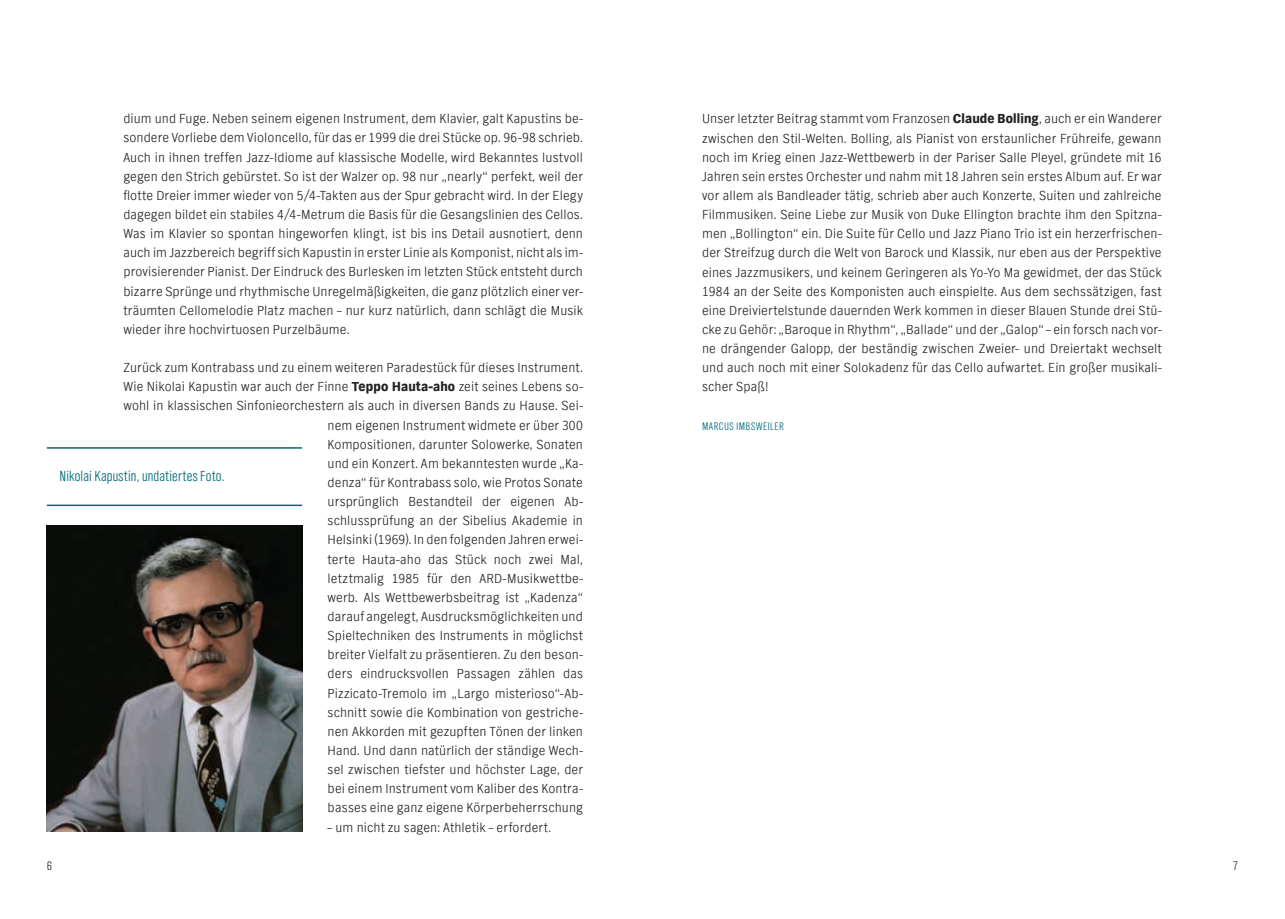
<style>
.page{position:relative;width:1285px;height:919px;background:#fff}
.page>*{position:absolute;margin:0;border:0;box-sizing:border-box;transform-origin:0 0}
.t1{font:300 15px "NDR Sans Cond";letter-spacing:.01em;color:#006979}
.t2{font:300 13.5px/19.2px "NDR Sans";letter-spacing:.01em;color:#231f20;text-align:justify}
.t3{font:300 12.75px "NDR Sans Cond";color:#231f20}
.t4{font:300 11.25px "NDR Sans Cond";letter-spacing:.035em;color:#006979}
.s1{font-weight:900}
</style>
<div class="page">
<img style="left:47px;top:525px;width:255px;height:306px">
<hr style="left:47px;top:447px;width:255px;height:1px;background:#006979">
<hr style="left:47px;top:504px;width:255px;height:2px;background:#006979">
<p class="t2" style="left:123px;top:109px;width:461px">dium und Fuge. Neben seinem eigenen Instrument, dem Klavier, galt Kapustins be&shy;sondere Vorliebe dem Violoncello, für das er 1999 die drei Stücke op. 96-98 schrieb.<br>Auch in ihnen treffen Jazz-Idiome auf klassische Modelle, wird Bekanntes lustvoll gegen den Strich gebürstet. So ist der Walzer op. 98 nur „nearly“ perfekt, weil der flotte Dreier immer wieder von 5/4-Takten aus der Spur gebracht wird. In der Elegy dagegen bildet ein stabiles 4/4-Metrum die Basis für die Gesangslinien des Cellos.<br>Was im Klavier so spontan hingeworfen klingt, ist bis ins Detail ausnotiert, denn auch im Jazzbereich begriff sich Kapustin in erster Linie als Komponist, nicht als im&shy;provisierender Pianist. Der Eindruck des Burlesken im letzten Stück entsteht durch bizarre Sprünge und rhythmische Unregelmäßigkeiten, die ganz plötzlich einer ver&shy;träumten Cellomelodie Platz machen – nur kurz natürlich, dann schlägt die Musik wieder ihre hochvirtuosen Purzelbäume.</p>
<p class="t2" style="left:123px;top:358px;width:461px;text-align:right">Zurück zum Kontrabass und zu einem weiteren Paradestück für dieses Instrument.<br>Wie Nikolai Kapustin war auch der Finne <span class="s1">Teppo Hauta-aho</span> zeit seines Lebens so&shy;wohl in klassischen Sinfonieorchestern als auch in diversen Bands zu Hause. Sei&shy;nem eigenen Instrument widmete er über 300<br>Kompositionen, darunter Solowerke, Sonaten<br>und ein Konzert. Am bekanntesten wurde „Ka-<br>denza“ für Kontrabass solo, wie Protos Sonate<br>ursprünglich Bestandteil der eigenen Ab-<br>schlussprüfung an der Sibelius Akademie in<br>Helsinki (1969). In den folgenden Jahren erwei-<br>terte Hauta-aho das Stück noch zwei Mal,<br>letztmalig 1985 für den ARD-Musikwettbe-<br>werb. Als Wettbewerbsbeitrag ist „Kadenza“<br>darauf angelegt, Ausdrucksmöglichkeiten und<br>Spieltechniken des Instruments in möglichst<br>breiter Vielfalt zu präsentieren. Zu den beson-<br>ders eindrucksvollen Passagen zählen das<br>Pizzicato-Tremolo im „Largo misterioso“-Ab-<br>schnitt sowie die Kombination von gestriche-<br>nen Akkorden mit gezupften Tönen der linken<br>Hand. Und dann natürlich der ständige Wech-<br>sel zwischen tiefster und höchster Lage, der<br>bei einem Instrument vom Kaliber des Kontra-<br>basses eine ganz eigene Körperbeherrschung</p>
<p class="t2" style="left:327px;top:817px;width:225px">– um nicht zu sagen: Athletik – erfordert.</p>
<p class="t1" style="left:60px;top:466px;width:166px">Nikolai Kapustin, undatiertes Foto.</p>
<p class="t2" style="left:702px;top:109px;width:461px">Unser letzter Beitrag stammt vom Franzosen <span class="s1">Claude Bolling</span>, auch er ein Wanderer zwischen den Stil-Welten. Bolling, als Pianist von erstaunlicher Frühreife, gewann noch im Krieg einen Jazz-Wettbewerb in der Pariser Salle Pleyel, gründete mit 16<br>Jahren sein erstes Orchester und nahm mit 18 Jahren sein erstes Album auf. Er war vor allem als Bandleader tätig, schrieb aber auch Konzerte, Suiten und zahlreiche Filmmusiken. Seine Liebe zur Musik von Duke Ellington brachte ihm den Spitzna&shy;men „Bollington“ ein. Die Suite für Cello und Jazz Piano Trio ist ein herzerfrischen&shy;der Streifzug durch die Welt von Barock und Klassik, nur eben aus der Perspektive eines Jazzmusikers, und keinem Geringeren als Yo-Yo Ma gewidmet, der das Stück 1984 an der Seite des Komponisten auch einspielte. Aus dem sechssätzigen, fast eine Dreiviertelstunde dauernden Werk kommen in dieser Blauen Stunde drei Stü&shy;cke zu Gehör: „Baroque in Rhythm“, „Ballade“ und der „Galop“ – ein forsch nach vor&shy;ne drängender Galopp, der beständig zwischen Zweier- und Dreiertakt wechselt und auch noch mit einer Solokadenz für das Cello aufwartet. Ein großer musikali&shy;scher Spaß!</p>
<p class="t4" style="left:702px;top:419px;width:83px">MARCUS IMBSWEILER</p>
<p class="t3" style="left:47px;top:857px;width:7px">6</p>
<p class="t3" style="left:1232px;top:857px;width:7px">7</p>
</div>
